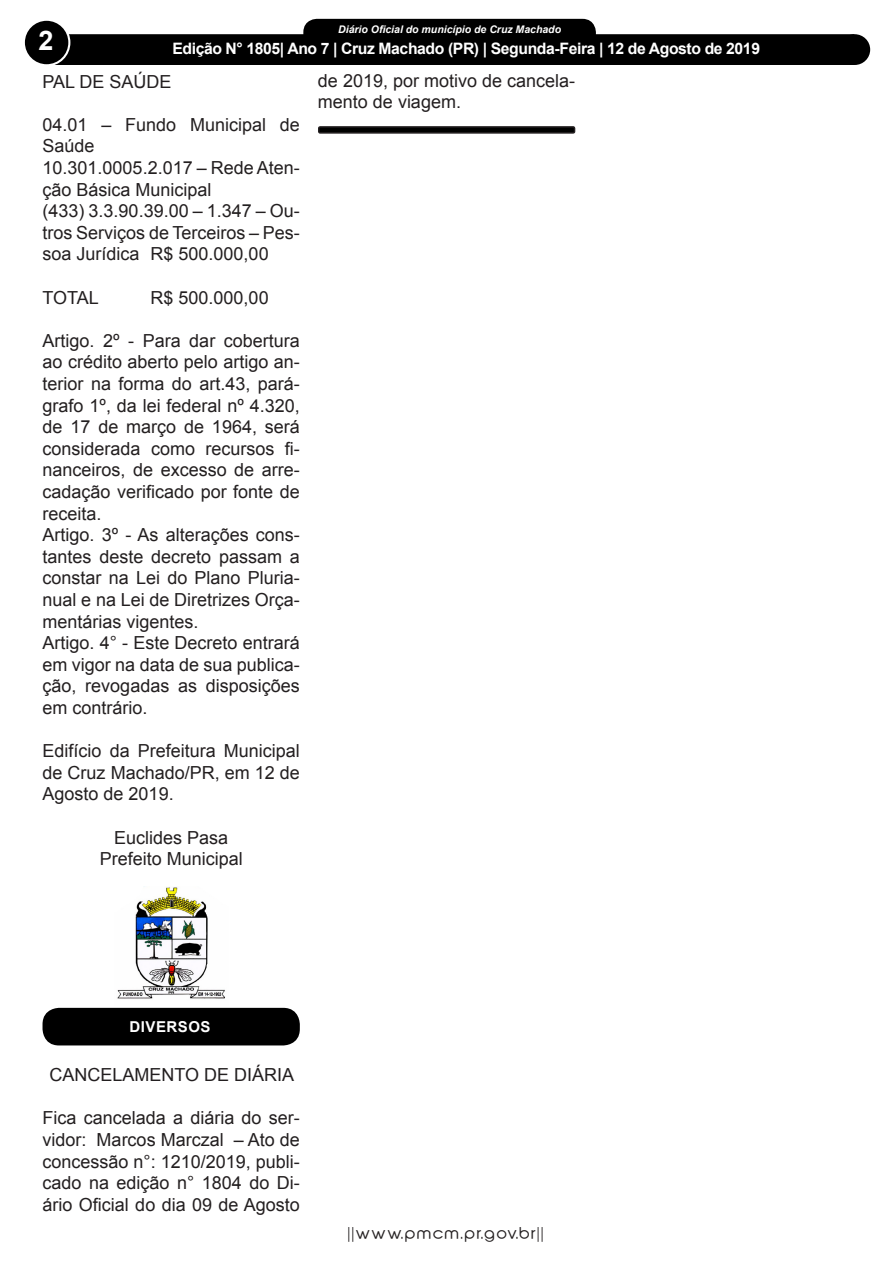
<style>
.page{position:relative;width:893px;height:1263px;background:#fff}
.page>*{position:absolute;margin:0;border:0;box-sizing:border-box;transform-origin:0 0}
.t1{font:700 27px "Arial";color:#fff}
.t2{font:18px/21.6px "Arial";color:#231f20;text-align:justify}
.t3{font:700 15.75px "Arial";letter-spacing:-.025em;color:#fff}
.t4{font:700 15px "Arial";color:#fff}
.t5{font:15px "Abeatby Kai";letter-spacing:.1em;color:#231f20;scale:1.06 1}
.t6{font:700 15px "Arial";letter-spacing:.035em;color:#fff}
.t7{font:italic 700 10.5px "Arial";color:#fff}
</style>
<div class="page">
<div style="left:305px;top:20px;width:289px;height:28px;background:#000;border-radius:12px"></div>
<div style="left:303px;top:19px;width:293px;height:31px;border:3px solid #000;border-radius:12px"></div>
<div style="left:39px;top:34px;width:815px;height:31px;background:#000;border:2px solid #000"></div>
<div style="left:24px;top:20px;width:45px;height:45px;background:#000;border-radius:50%"></div>
<div style="left:23px;top:19px;width:47px;height:47px;border:2px solid #fff;border-radius:50%"></div>
<div style="left:840px;top:35px;width:29px;height:29px;background:#000;border-radius:50%"></div>
<div style="left:839px;top:34px;width:31px;height:31px;border:2px solid #000;border-radius:50%"></div>
<div style="left:95px;top:37px;width:676px;height:26px;background:#000"></div>
<img style="left:117px;top:886px;width:108px;height:113px">
<div style="left:43px;top:1008px;width:257px;height:37px;background:#000;border-radius:16px"></div>
<div style="left:319px;top:127px;width:256px;height:6px;background:#000;border-radius:2px"></div>
<div style="left:318px;top:126px;width:257px;height:8px;border:2px solid #231f20;border-radius:2px"></div>
<p class="t1" style="left:38px;top:21px;width:17px">2</p>
<p class="t7" style="left:338px;top:22px;width:224px">Diário Oficial do município de Cruz Machado</p>
<p class="t4" style="left:205px;top:40px;width:491px">Edição 1145 - Cruz Machado (PR) - Terça-Feira - 3 de Janeiro de 2017</p>
<p class="t3" style="left:172px;top:37px;width:589px">Edição N° 1805| Ano 7 | Cruz Machado (PR) | Segunda-Feira | 12 de Agosto de 2019</p>
<p class="t2" style="left:43px;top:70px;width:131px">PAL DE SAÚDE</p>
<p class="t2" style="left:43px;top:113px;width:259px">04.01 – Fundo Municipal de<br>Saúde</p>
<p class="t2" style="left:43px;top:157px;width:259px">10.301.0005.2.017 – Rede Aten&shy;ção Básica Municipal</p>
<p class="t2" style="left:43px;top:200px;width:259px">(433) 3.3.90.39.00 – 1.347 – Ou&shy;tros Serviços de Terceiros – Pes&shy;soa Jurídica R$ 500.000,00</p>
<p class="t2" style="left:43px;top:286px;width:58px">TOTAL</p>
<p class="t2" style="left:151px;top:286px;width:120px">R$ 500.000,00</p>
<p class="t2" style="left:43px;top:329px;width:259px">Artigo. 2º - Para dar cobertura ao crédito aberto pelo artigo an&shy;terior na forma do art.43, pará&shy;grafo 1º, da lei federal nº 4.320, de 17 de março de 1964, será considerada como recursos fi&shy;nanceiros, de excesso de arre&shy;cadação verificado por fonte de receita.</p>
<p class="t2" style="left:43px;top:524px;width:259px">Artigo. 3º - As alterações cons&shy;tantes deste decreto passam a constar na Lei do Plano Pluria&shy;nual e na Lei de Diretrizes Orça&shy;mentárias vigentes.</p>
<p class="t2" style="left:43px;top:632px;width:259px">Artigo. 4° - Este Decreto entrará em vigor na data de sua publica&shy;ção, revogadas as disposições em contrário.</p>
<p class="t2" style="left:43px;top:740px;width:259px">Edifício da Prefeitura Municipal de Cruz Machado/PR, em 12 de Agosto de 2019.</p>
<p class="t2" style="left:114px;top:826px;width:116px">Euclides Pasa</p>
<p class="t2" style="left:100px;top:848px;width:145px">Prefeito Municipal</p>
<p class="t2" style="left:318px;top:70px;width:259px">de 2019, por motivo de cancela&shy;mento de viagem.</p>
<p class="t6" style="left:129px;top:1016px;width:83px">DIVERSOS</p>
<p class="t2" style="left:49px;top:1064px;width:246px">CANCELAMENTO DE DIÁRIA</p>
<p class="t2" style="left:43px;top:1107px;width:259px">Fica cancelada a diária do ser&shy;vidor: Marcos Marczal – Ato de concessão n°: 1210/2019, publi&shy;cado na edição n° 1804 do Di&shy;ário Oficial do dia 09 de Agosto</p>
<p class="t5" style="left:349px;top:1226px;width:186px">||www.pmcm.pr.gov.br||</p>
</div>
